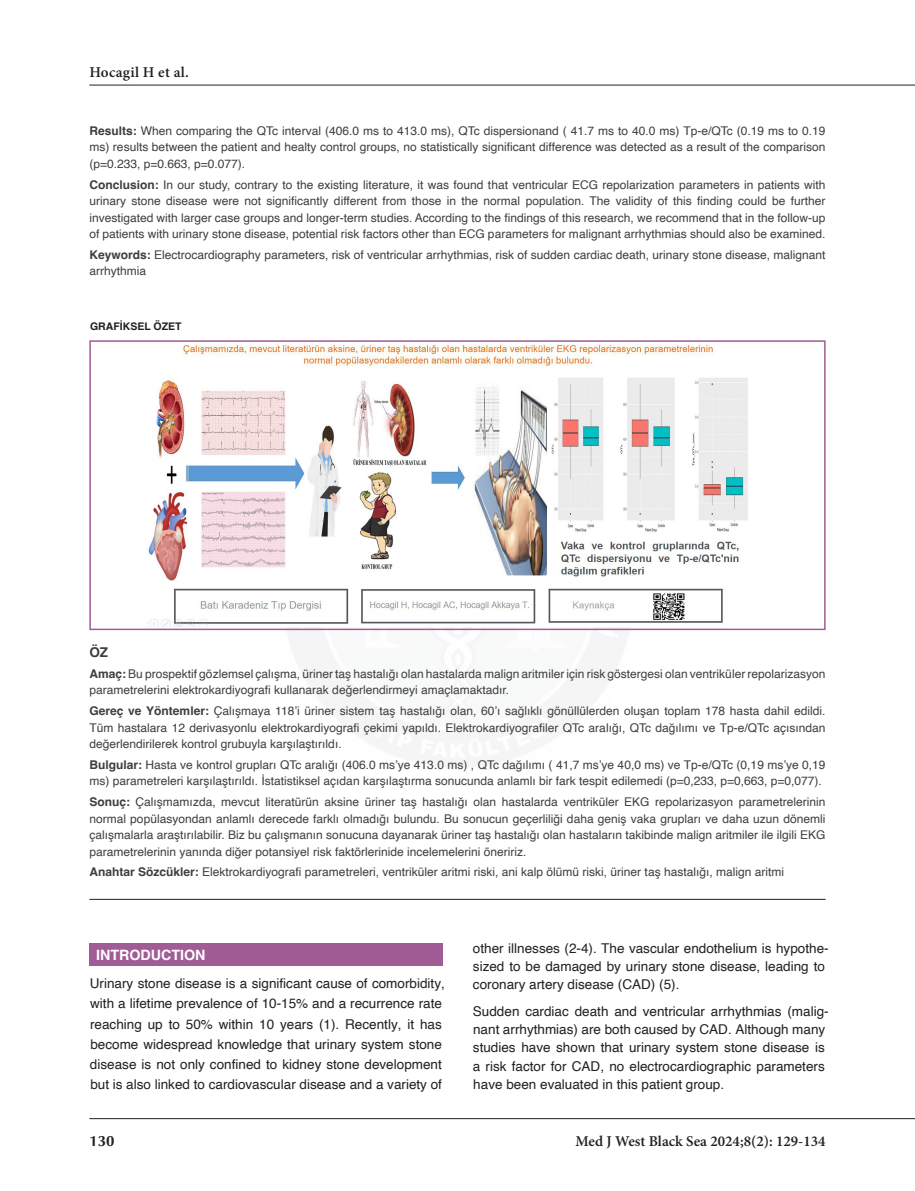
<style>
.page{position:relative;width:915px;height:1191px;background:#fff}
.page>*{position:absolute;margin:0;border:0;box-sizing:border-box;transform-origin:0 0}
.t1{font:600 15px "Minion Pro";color:#231f20}
.t2{font:600 15px "Minion Pro";letter-spacing:.02em;color:#231f20}
.t3{font:700 15px "Optima";color:#231f20}
.t4{font:700 14.25px "Helvetica";color:#fff}
.t5{font:13.5px/18.1px "Helvetica";color:#231f20}
.t6{font:700 13.5px "Helvetica";color:#3e3e3f}
.t7{font:12px/16.5px "Helvetica";color:#3e3e3f;text-align:justify}
.t8{font:700 10.5px "Helvetica";color:#231f20}
.s1{font-weight:700}
</style>
<div class="page">
<hr style="left:89px;top:85px;width:825px;height:1px;background:#231f20">
<hr style="left:89px;top:1118px;width:825px;height:1px;background:#231f20">
<img style="left:146px;top:344px;width:602px;height:282px">
<div style="left:89px;top:340px;width:736px;height:290px;border:2px solid #a15b95"></div>
<hr style="left:89px;top:899px;width:736px;height:1px;background:#231f20">
<div style="left:89px;top:943px;width:353px;height:22px;background:#a15b95"></div>
<p class="t2" style="left:89px;top:61px;width:101px">Hocagil H et al.</p>
<p class="t7" style="left:89px;top:123px;width:737px"><span class="s1">Results:</span> When comparing the QTc interval (406.0 ms to 413.0 ms), QTc dispersionand ( 41.7 ms to 40.0 ms) Tp-e/QTc (0.19 ms to 0.19 ms) results between the patient and healty control groups, no statistically significant difference was detected as a result of the comparison (p=0.233, p=0.663, p=0.077).</p>
<p class="t7" style="left:89px;top:177px;width:737px"><span class="s1">Conclusion:</span> In our study, contrary to the existing literature, it was found that ventricular ECG repolarization parameters in patients with urinary stone disease were not significantly different from those in the normal population. The validity of this finding could be further investigated with larger case groups and longer-term studies. According to the findings of this research, we recommend that in the follow-up of patients with urinary stone disease, potential risk factors other than ECG parameters for malignant arrhythmias should also be examined.</p>
<p class="t7" style="left:89px;top:247px;width:737px"><span class="s1">Keywords:</span> Electrocardiography parameters, risk of ventricular arrhythmias, risk of sudden cardiac death, urinary stone disease, malignant arrhythmia</p>
<p class="t8" style="left:90px;top:319px;width:93px">GRAFIKSEL ÖZET</p>
<p class="t6" style="left:89px;top:644px;width:20px">ÖZ</p>
<p class="t7" style="left:89px;top:665px;width:737px"><span class="s1">Amaç:</span> Bu prospektif gözlemsel çalışma, üriner taş hastalığı olan hastalarda malign aritmiler için risk göstergesi olan ventriküler repolarizasyon parametrelerini elektrokardiyografi kullanarak değerlendirmeyi amaçlamaktadır.</p>
<p class="t7" style="left:89px;top:703px;width:737px"><span class="s1">Gereç ve Yöntemler:</span> Çalışmaya 118’i üriner sistem taş hastalığı olan, 60’ı sağlıklı gönüllülerden oluşan toplam 178 hasta dahil edildi.<br>Tüm hastalara 12 derivasyonlu elektrokardiyografi çekimi yapıldı. Elektrokardiyografiler QTc aralığı, QTc dağılımı ve Tp-e/QTc açısından değerlendirilerek kontrol grubuyla karşılaştırıldı.</p>
<p class="t7" style="left:89px;top:756px;width:737px"><span class="s1">Bulgular:</span> Hasta ve kontrol grupları QTc aralığı (406.0 ms’ye 413.0 ms) , QTc dağılımı ( 41,7 ms’ye 40,0 ms) ve Tp-e/QTc (0,19 ms’ye 0,19 ms) parametreleri karşılaştırıldı. İstatistiksel açıdan karşılaştırma sonucunda anlamlı bir fark tespit edilemedi (p=0,233, p=0,663, p=0,077).</p>
<p class="t7" style="left:89px;top:794px;width:737px"><span class="s1">Sonuç:</span> Çalışmamızda, mevcut literatürün aksine üriner taş hastalığı olan hastalarda ventriküler EKG repolarizasyon parametrelerinin normal popülasyondan anlamlı derecede farklı olmadığı bulundu. Bu sonucun geçerliliği daha geniş vaka grupları ve daha uzun dönemli çalışmalarla araştırılabilir. Biz bu çalışmanın sonucuna dayanarak üriner taş hastalığı olan hastaların takibinde malign aritmiler ile ilgili EKG parametrelerinin yanında diğer potansiyel risk faktörlerinide incelemelerini öneririz.</p>
<p class="t7" style="left:89px;top:864px;width:696px"><span class="s1">Anahtar Sözcükler:</span> Elektrokardiyografi parametreleri, ventriküler aritmi riski, ani kalp ölümü riski, üriner taş hastalığı, malign aritmi</p>
<p class="t4" style="left:96px;top:946px;width:111px">INTRODUCTION</p>
<p class="t5" style="left:90px;top:974px;width:356px;line-height:20.1px">Urinary stone disease is a significant cause of comorbidity, with a lifetime prevalence of 10-15% and a recurrence rate reaching up to 50% within 10 years (1). Recently, it has become widespread knowledge that urinary system stone disease is not only confined to kidney stone development but is also linked to cardiovascular disease and a variety of</p>
<p class="t3" style="left:89px;top:1132px;width:27px">130</p>
<p class="t5" style="left:473px;top:939px;width:357px">other illnesses (2-4). The vascular endothelium is hypothe&shy;sized to be damaged by urinary stone disease, leading to coronary artery disease (CAD) (5).</p>
<p class="t5" style="left:472px;top:1002px;width:357px">Sudden cardiac death and ventricular arrhythmias (malig&shy;nant arrhythmias) are both caused by CAD. Although many studies have shown that urinary system stone disease is a risk factor for CAD, no electrocardiographic parameters have been evaluated in this patient group.</p>
<p class="t1" style="left:575px;top:1130px;width:251px">Med J West Black Sea 2024;8(2): 129-134</p>
</div>
